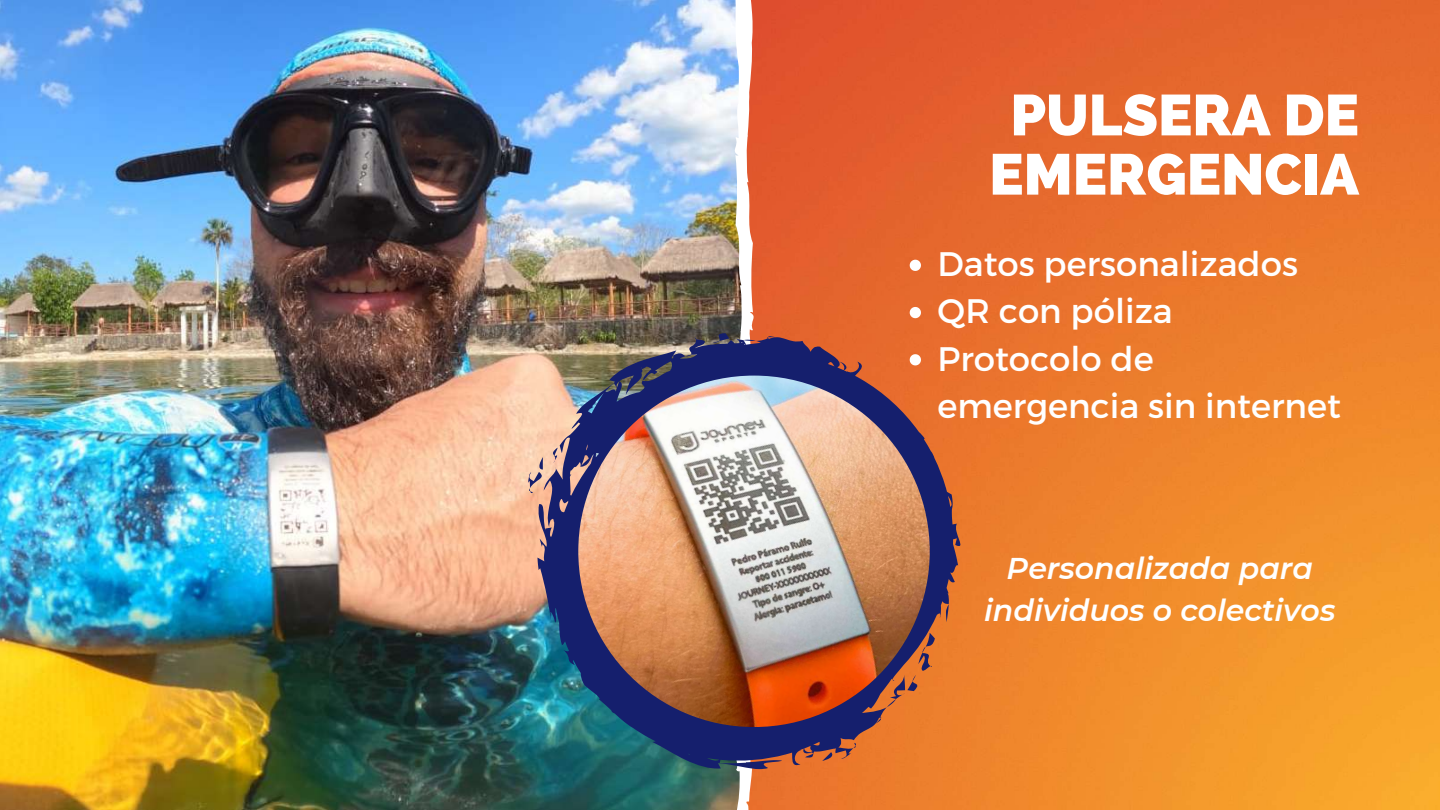
<style>
.page{position:relative;width:1440px;height:810px;background:#fff}
.page>*{position:absolute;margin:0;border:0;box-sizing:border-box;transform-origin:0 0}
.t1{font:800 57.5px/59.2px "Raleway";color:#fff;text-align:center}
.t2{font:34px/47.2px "Montserrat";color:#fff}
.t3{font:italic 600 30px/42px "Montserrat";color:#fff;text-align:center}
</style>
<div class="page">
<img style="left:755px;top:0;width:685px;height:810px">
<img style="left:0;top:0;width:722px;height:810px">
<img style="left:722px;top:0;width:33px;height:810px">
<svg style="left:768px;top:335px;width:7px;height:2px"></svg>
<svg style="left:712px;top:333px;width:24px;height:4px"></svg>
<svg style="left:528px;top:448px;width:9px;height:46px"></svg>
<img style="left:537px;top:337px;width:423px;height:432px">
<img style="left:578px;top:376px;width:352px;height:351px;border-radius:50%">
<svg style="left:910px;top:260px;width:11px;height:11px"></svg>
<svg style="left:910px;top:307px;width:11px;height:11px"></svg>
<svg style="left:910px;top:354px;width:11px;height:11px"></svg>
<h1 class="t1" style="left:989px;top:85px;width:371px">PULSERA DE<br>EMERGENCIA</h1>
<p class="t2" style="left:938px;top:239px;width:405px">Datos personalizados<br>QR con póliza<br>Protocolo de emergencia sin internet</p>
<p class="t3" style="left:984px;top:547px;width:353px">Personalizada para individuos o colectivos</p>
</div>
